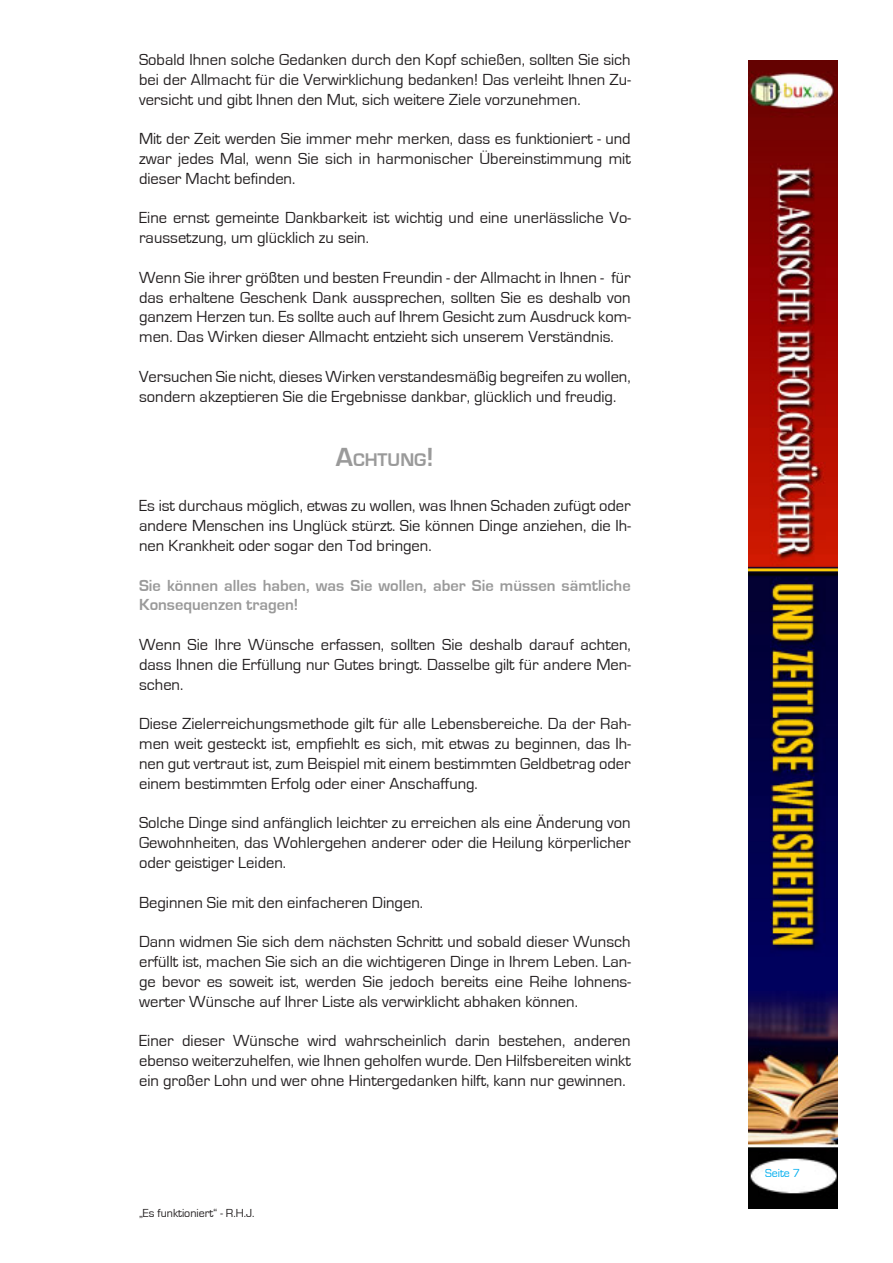
<style>
.page{position:relative;width:893px;height:1263px;background:#fff}
.page>*{position:absolute;margin:0;border:0;box-sizing:border-box;transform-origin:0 0}
.t1{font:700 18.9px "Eurostile";color:#9a9a9a}
.t2{font:16.5px/19.8px "Eurostile";color:#231f20;text-align:justify}
.t3{font:700 16.5px/19.8px "Eurostile";color:#9a9a9a}
.t4{font:12px "Eurostile";color:#231f20}
.t5{font:12px "Eurostile";color:#00aeef}
.s1{font-size:27px}
</style>
<div class="page">
<img style="left:748px;top:61px;width:89px;height:1148px">
<svg style="left:793px;top:1169px;width:6px;height:8px"></svg>
<p class="t2" style="left:139px;top:50px;width:493px">Sobald Ihnen solche Gedanken durch den Kopf schießen, sollten Sie sich bei der Allmacht für die Verwirklichung bedanken! Das verleiht Ihnen Zu&shy;versicht und gibt Ihnen den Mut, sich weitere Ziele vorzunehmen.</p>
<p class="t2" style="left:139px;top:129px;width:493px">Mit der Zeit werden Sie immer mehr merken, dass es funktioniert - und zwar jedes Mal, wenn Sie sich in harmonischer Übereinstimmung mit dieser Macht befinden.</p>
<p class="t2" style="left:139px;top:208px;width:493px">Eine ernst gemeinte Dankbarkeit ist wichtig und eine unerlässliche Vo&shy;raussetzung, um glücklich zu sein.</p>
<p class="t2" style="left:139px;top:268px;width:493px">Wenn Sie ihrer größten und besten Freundin - der Allmacht in Ihnen - für das erhaltene Geschenk Dank aussprechen, sollten Sie es deshalb von ganzem Herzen tun. Es sollte auch auf Ihrem Gesicht zum Ausdruck kom&shy;men. Das Wirken dieser Allmacht entzieht sich unserem Verständnis.</p>
<p class="t2" style="left:139px;top:367px;width:493px">Versuchen Sie nicht, dieses Wirken verstandesmäßig begreifen zu wollen, sondern akzeptieren Sie die Ergebnisse dankbar, glücklich und freudig.</p>
<p class="t1" style="left:336px;top:450px;width:99px"><span class="s1">A</span>chtung<span class="s1">!</span></p>
<p class="t2" style="left:139px;top:496px;width:493px">Es ist durchaus möglich, etwas zu wollen, was Ihnen Schaden zufügt oder andere Menschen ins Unglück stürzt. Sie können Dinge anziehen, die Ih&shy;nen Krankheit oder sogar den Tod bringen.</p>
<p class="t3" style="left:139px;top:576px;width:493px">Sie können alles haben, was Sie wollen, aber Sie müssen sämtliche<br>Konsequenzen tragen!</p>
<p class="t2" style="left:139px;top:635px;width:493px">Wenn Sie Ihre Wünsche erfassen, sollten Sie deshalb darauf achten, dass Ihnen die Erfüllung nur Gutes bringt. Dasselbe gilt für andere Men&shy;schen.</p>
<p class="t2" style="left:139px;top:714px;width:493px">Diese Zielerreichungsmethode gilt für alle Lebensbereiche. Da der Rah&shy;men weit gesteckt ist, empfiehlt es sich, mit etwas zu beginnen, das Ih&shy;nen gut vertraut ist, zum Beispiel mit einem bestimmten Geldbetrag oder einem bestimmten Erfolg oder einer Anschaffung.</p>
<p class="t2" style="left:139px;top:813px;width:493px">Solche Dinge sind anfänglich leichter zu erreichen als eine Änderung von Gewohnheiten, das Wohlergehen anderer oder die Heilung körperlicher oder geistiger Leiden.</p>
<p class="t2" style="left:139px;top:892px;width:286px">Beginnen Sie mit den einfacheren Dingen.</p>
<p class="t2" style="left:139px;top:932px;width:493px">Dann widmen Sie sich dem nächsten Schritt und sobald dieser Wunsch erfüllt ist, machen Sie sich an die wichtigeren Dinge in Ihrem Leben. Lan&shy;ge bevor es soweit ist, werden Sie jedoch bereits eine Reihe lohnens&shy;werter Wünsche auf Ihrer Liste als verwirklicht abhaken können.</p>
<p class="t2" style="left:139px;top:1031px;width:493px">Einer dieser Wünsche wird wahrscheinlich darin bestehen, anderen ebenso weiterzuhelfen, wie Ihnen geholfen wurde. Den Hilfsbereiten winkt ein großer Lohn und wer ohne Hintergedanken hilft, kann nur gewinnen.</p>
<p class="t4" style="left:139px;top:1206px;width:117px">„Es funktioniert“ - R.H.J.</p>
<p class="t5" style="left:765px;top:1167px;width:26px">Seite</p>
</div>
